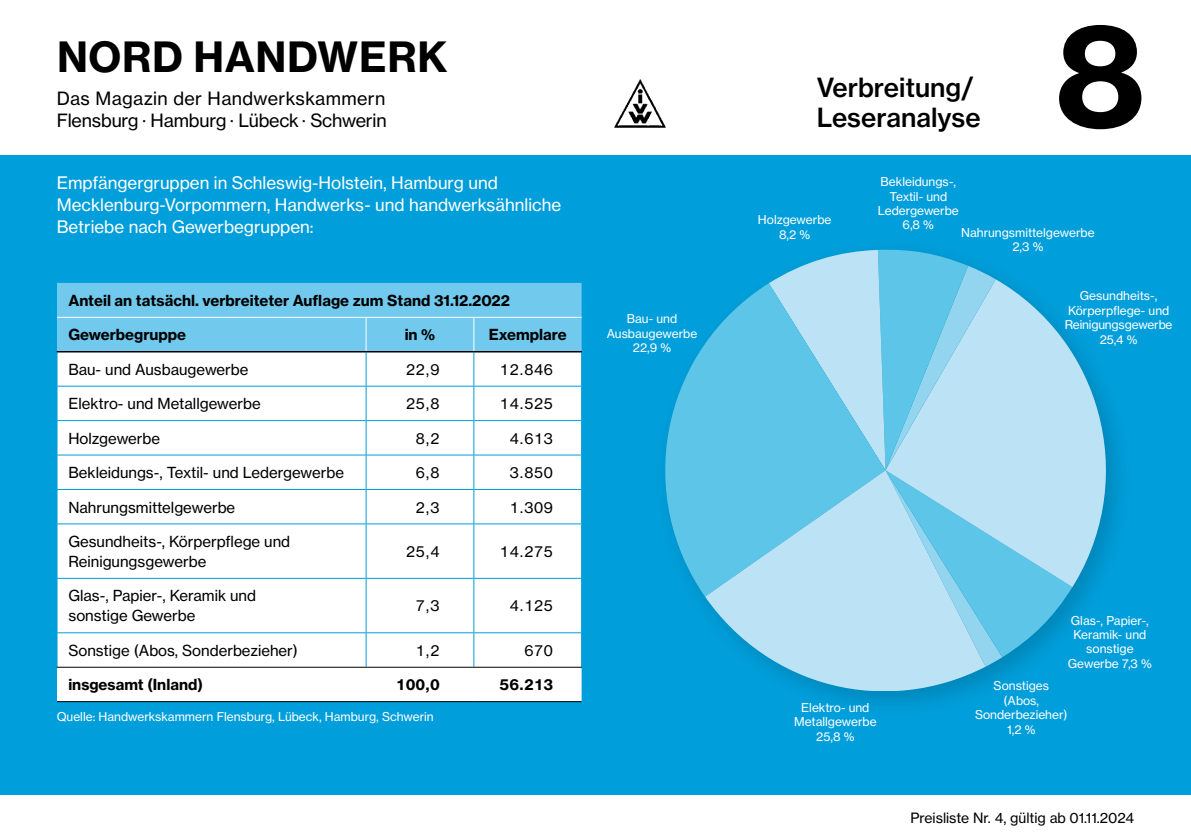
<style>
.page{position:relative;width:1191px;height:840px;background:#fff}
.page>*{position:absolute;margin:0;border:0;box-sizing:border-box;transform-origin:0 0}
.t1{font:140px "N Haas Grotesk TX Pro 75 Bd";color:#000}
.t2{font:41px "N Haas Grotesk TX Pro 75 Bd";letter-spacing:.015em;color:#000}
.t3{font:26px/30px "N Haas Grotesk TX Pro 65 Md";color:#000}
.t4{font:18px/22px "N Haas Grotesk TX Pro 55 Rg";letter-spacing:-.01em;color:#000}
.t5{font:17px/22px "N Haas Grotesk TX Pro 55 Rg";color:#fff}
.t6{font:15px/20px "N Haas Grotesk TX Pro 55 Rg";color:#000}
.t7{font:15px "N Haas Grotesk TX Pro 75 Bd";color:#000}
.t8{font:14px "N Haas Grotesk TX Pro 55 Rg";color:#000}
.t9{font:12px/14.4px "N Haas Grotesk TX Pro 55 Rg";color:#fff;text-align:center}
</style>
<div class="page">
<div style="left:0;top:155px;width:1191px;height:639px;background:#009eda"></div>
<div style="left:655px;top:239px;width:477px;height:477px;background:#000;opacity:.15"></div>
<svg style="left:1072px;top:279px;width:34px;height:307px;fill:#bce3f5"></svg>
<svg style="left:769px;top:249px;width:303px;height:417px;background:#83ceec"></svg>
<svg style="left:665px;top:283px;width:220px;height:313px;fill:#5dc5e8"></svg>
<svg style="left:705px;top:470px;width:280px;height:220px;background:#90d3ee"></svg>
<div style="left:57px;top:283px;width:524px;height:68px;background:#71caee"></div>
<div style="left:57px;top:352px;width:524px;height:348px;background:#fff"></div>
<hr style="left:365px;top:667px;width:2px;height:33px;background:#fff">
<hr style="left:473px;top:667px;width:2px;height:33px;background:#fff">
<hr style="left:57px;top:700px;width:309px;height:1px;background:#000">
<hr style="left:366px;top:700px;width:108px;height:1px;background:#000">
<hr style="left:474px;top:700px;width:107px;height:1px;background:#000">
<hr style="left:473px;top:524px;width:1px;height:53px;background:#009eda">
<hr style="left:474px;top:577px;width:108px;height:1px;background:#009eda">
<hr style="left:366px;top:577px;width:108px;height:1px;background:#009eda">
<hr style="left:473px;top:578px;width:1px;height:54px;background:#009eda">
<hr style="left:474px;top:523px;width:108px;height:1px;background:#009eda">
<hr style="left:474px;top:489px;width:108px;height:1px;background:#009eda">
<hr style="left:474px;top:454px;width:108px;height:1px;background:#009eda">
<hr style="left:366px;top:385px;width:108px;height:1px;background:#009eda">
<hr style="left:366px;top:420px;width:108px;height:1px;background:#009eda">
<hr style="left:473px;top:420px;width:1px;height:34px;background:#009eda">
<hr style="left:366px;top:454px;width:108px;height:1px;background:#009eda">
<hr style="left:473px;top:455px;width:1px;height:34px;background:#009eda">
<hr style="left:366px;top:489px;width:108px;height:1px;background:#009eda">
<hr style="left:473px;top:489px;width:1px;height:34px;background:#009eda">
<hr style="left:366px;top:523px;width:108px;height:1px;background:#009eda">
<hr style="left:473px;top:386px;width:1px;height:34px;background:#009eda">
<hr style="left:474px;top:420px;width:108px;height:1px;background:#009eda">
<hr style="left:473px;top:352px;width:1px;height:33px;background:#009eda">
<hr style="left:474px;top:385px;width:108px;height:1px;background:#009eda">
<hr style="left:57px;top:352px;width:1px;height:33px;background:#009eda">
<hr style="left:366px;top:352px;width:1px;height:33px;background:#009eda">
<hr style="left:57px;top:385px;width:309px;height:1px;background:#009eda">
<hr style="left:57px;top:386px;width:1px;height:34px;background:#009eda">
<hr style="left:366px;top:386px;width:1px;height:34px;background:#009eda">
<hr style="left:57px;top:420px;width:309px;height:1px;background:#009eda">
<hr style="left:57px;top:420px;width:1px;height:34px;background:#009eda">
<hr style="left:366px;top:420px;width:1px;height:34px;background:#009eda">
<hr style="left:57px;top:454px;width:309px;height:1px;background:#009eda">
<hr style="left:57px;top:455px;width:1px;height:34px;background:#009eda">
<hr style="left:366px;top:455px;width:1px;height:34px;background:#009eda">
<hr style="left:57px;top:489px;width:309px;height:1px;background:#009eda">
<hr style="left:57px;top:489px;width:1px;height:34px;background:#009eda">
<hr style="left:366px;top:489px;width:1px;height:34px;background:#009eda">
<hr style="left:57px;top:523px;width:309px;height:1px;background:#009eda">
<hr style="left:57px;top:524px;width:1px;height:53px;background:#009eda">
<hr style="left:366px;top:524px;width:1px;height:53px;background:#009eda">
<hr style="left:57px;top:577px;width:309px;height:1px;background:#009eda">
<hr style="left:57px;top:578px;width:1px;height:54px;background:#009eda">
<hr style="left:366px;top:578px;width:1px;height:54px;background:#009eda">
<hr style="left:57px;top:351px;width:309px;height:1px;background:#000">
<hr style="left:366px;top:317px;width:1px;height:34px;background:#fff">
<hr style="left:366px;top:351px;width:108px;height:1px;background:#000">
<hr style="left:473px;top:317px;width:1px;height:34px;background:#fff">
<hr style="left:474px;top:351px;width:108px;height:1px;background:#000">
<hr style="left:57px;top:317px;width:309px;height:1px;background:#fff">
<hr style="left:366px;top:317px;width:108px;height:1px;background:#fff">
<hr style="left:474px;top:317px;width:107px;height:1px;background:#fff">
<hr style="left:474px;top:632px;width:108px;height:1px;background:#009eda">
<hr style="left:366px;top:632px;width:108px;height:1px;background:#009eda">
<hr style="left:473px;top:632px;width:1px;height:34px;background:#009eda">
<hr style="left:57px;top:632px;width:1px;height:34px;background:#009eda">
<hr style="left:57px;top:632px;width:309px;height:1px;background:#009eda">
<hr style="left:366px;top:632px;width:1px;height:34px;background:#009eda">
<hr style="left:57px;top:666px;width:309px;height:1px;background:#000">
<hr style="left:366px;top:666px;width:108px;height:1px;background:#000">
<hr style="left:474px;top:666px;width:108px;height:1px;background:#000">
<img style="left:614px;top:79px;width:52px;height:49px">
<h2 class="t2" style="left:57px;top:31px;width:392px">NORD HANDWERK</h2>
<h3 class="t4" style="left:57px;top:87px;width:331px">Das Magazin der Handwerkskammern<br>Flensburg · Hamburg · Lübeck · Schwerin</h3>
<h3 class="t5" style="left:57px;top:172px;width:506px">Empfängergruppen in Schleswig-Holstein, Hamburg und<br>Mecklenburg-Vorpommern, Handwerks- und handwerksähnliche<br>Betriebe nach Gewerbegruppen:</h3>
<p class="t7" style="left:68px;top:291px;width:443px">Anteil an tatsächl. verbreiteter Auflage zum Stand 31.12.2022</p>
<p class="t7" style="left:68px;top:325px;width:119px">Gewerbegruppe</p>
<p class="t7" style="left:405px;top:325px;width:32px">in %</p>
<p class="t7" style="left:489px;top:325px;width:79px">Exemplare</p>
<p class="t6" style="left:68px;top:359px;width:182px">Bau- und Ausbaugewerbe</p>
<p class="t6" style="left:406px;top:359px;width:36px">22,9</p>
<p class="t6" style="left:499px;top:359px;width:55px">12.846</p>
<p class="t6" style="left:68px;top:393px;width:194px">Elektro- und Metallgewerbe</p>
<p class="t6" style="left:406px;top:393px;width:36px">25,8</p>
<p class="t6" style="left:499px;top:393px;width:55px">14.525</p>
<p class="t6" style="left:68px;top:428px;width:93px">Holzgewerbe</p>
<p class="t6" style="left:415px;top:428px;width:26px">8,2</p>
<p class="t6" style="left:509px;top:428px;width:45px">4.613</p>
<p class="t6" style="left:68px;top:462px;width:277px">Bekleidungs-, Textil- und Ledergewerbe</p>
<p class="t6" style="left:415px;top:462px;width:26px">6,8</p>
<p class="t6" style="left:509px;top:462px;width:45px">3.850</p>
<p class="t6" style="left:68px;top:496px;width:168px">Nahrungsmittelgewerbe</p>
<p class="t6" style="left:415px;top:496px;width:26px">2,3</p>
<p class="t6" style="left:509px;top:496px;width:45px">1.309</p>
<p class="t6" style="left:68px;top:531px;width:223px">Gesundheits-, Körperpflege und<br>Reinigungsgewerbe</p>
<p class="t6" style="left:406px;top:541px;width:36px">25,4</p>
<p class="t6" style="left:499px;top:541px;width:55px">14.275</p>
<p class="t6" style="left:68px;top:585px;width:189px">Glas-, Papier-, Keramik und sonstige Gewerbe</p>
<p class="t6" style="left:415px;top:595px;width:26px">7,3</p>
<p class="t6" style="left:509px;top:595px;width:45px">4.125</p>
<p class="t6" style="left:68px;top:640px;width:231px">Sonstige (Abos, Sonderbezieher)</p>
<p class="t6" style="left:415px;top:640px;width:26px">1,2</p>
<p class="t6" style="left:524px;top:640px;width:31px">670</p>
<p class="t7" style="left:68px;top:675px;width:136px">insgesamt (Inland)</p>
<p class="t7" style="left:396px;top:675px;width:45px">100,0</p>
<p class="t7" style="left:499px;top:675px;width:55px">56.213</p>
<p class="t9" style="left:57px;top:708px;width:378px">Quelle: Handwerkskammern Flensburg, Lübeck, Hamburg, Schwerin</p>
<p class="t9" style="left:607px;top:311px;width:92px">Bau- und<br>Ausbaugewerbe<br>22,9 %</p>
<h3 class="t3" style="left:816px;top:72px;width:165px">Verbreitung/<br>Leseranalyse</h3>
<h1 class="t1" style="left:1054px;top:-13px;width:92px">8</h1>
<p class="t9" style="left:758px;top:212px;width:75px">Holzgewerbe<br>8,2 %</p>
<p class="t9" style="left:878px;top:174px;width:82px">Bekleidungs-,<br>Textil- und<br>Ledergewerbe<br>6,8 %</p>
<p class="t9" style="left:961px;top:225px;width:135px">Nahrungsmittelgewerbe<br>2,3 %</p>
<p class="t9" style="left:1064px;top:288px;width:109px">Gesundheits-,<br>Körperpflege- und<br>Reinigungsgewerbe<br>25,4 %</p>
<p class="t9" style="left:1067px;top:612px;width:85px">Glas-, Papier-,<br>Keramik- und sonstige<br>Gewerbe 7,3 %</p>
<p class="t9" style="left:794px;top:700px;width:84px">Elektro- und<br>Metallgewerbe<br>25,8 %</p>
<p class="t9" style="left:975px;top:678px;width:94px">Sonstiges (Abos,<br>Sonderbezieher)<br>1,2 %</p>
<p class="t8" style="left:910px;top:808px;width:225px">Preisliste Nr. 4, gültig ab 01.11.2024</p>
</div>
